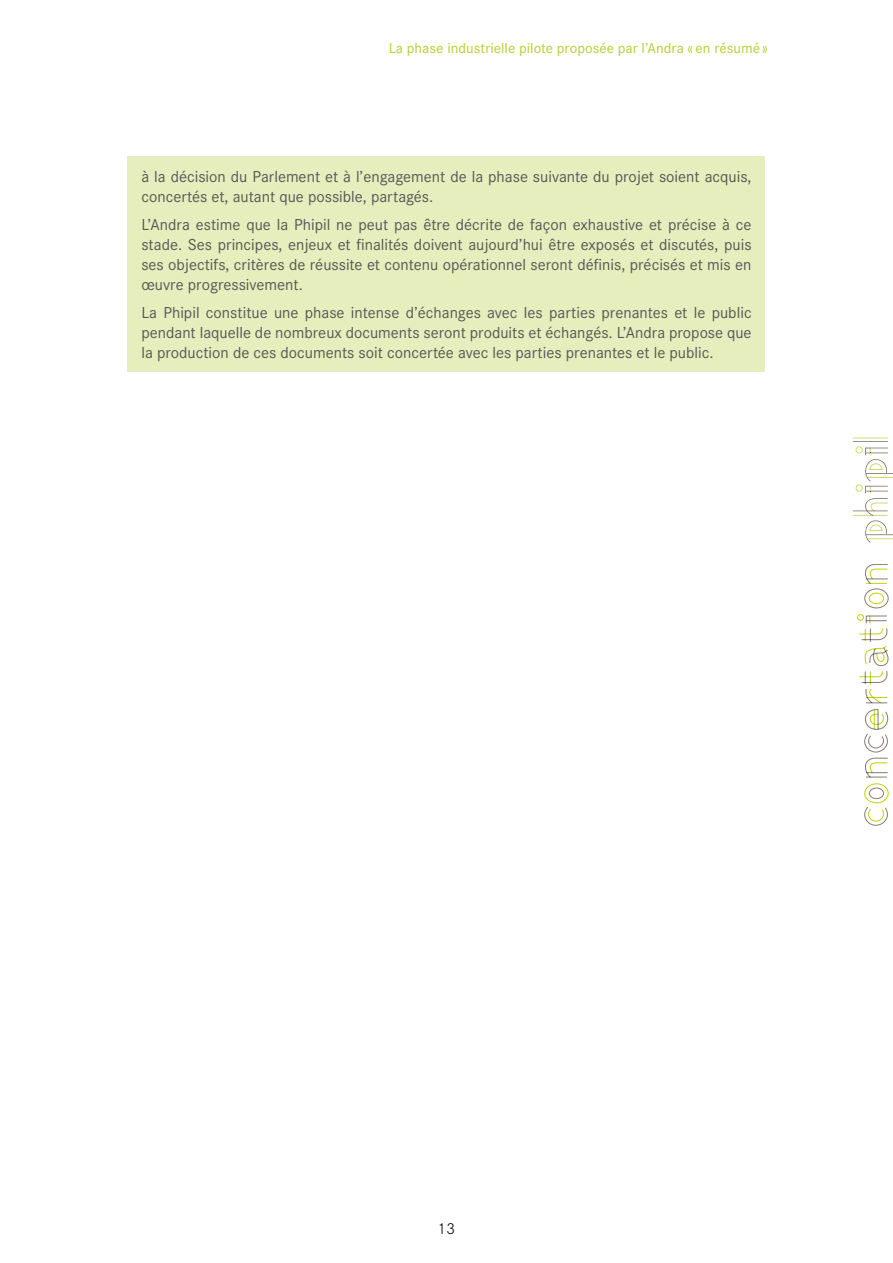
<style>
.page{position:relative;width:893px;height:1263px;background:#fff}
.page>*{position:absolute;margin:0;border:0;box-sizing:border-box;transform-origin:0 0}
.t1{font:16.5px/19.8px "Corporate S";color:#575756;text-align:justify}
.t2{font:300 16.5px "Corporate S";color:#000}
.t3{font:500 15px "Corporate S";color:#bdd143}
</style>
<div class="page">
<svg style="left:864px;top:807px;width:24px;height:19px"></svg>
<div style="left:864px;top:783px;width:24px;height:20px;border:1px solid #c0d400;border-radius:50%"></div>
<div style="left:869px;top:788px;width:15px;height:11px;border:1px solid #897c72;border-radius:50%"></div>
<div style="left:864px;top:588px;width:24px;height:20px;border:1px solid #897c72;border-radius:50%"></div>
<div style="left:869px;top:593px;width:15px;height:11px;border:1px solid #c0d400;border-radius:50%"></div>
<svg style="left:865px;top:758px;width:23px;height:20px"></svg>
<svg style="left:865px;top:564px;width:23px;height:20px"></svg>
<svg style="left:864px;top:709px;width:24px;height:43px"></svg>
<div style="left:857px;top:614px;width:7px;height:7px;border:1px solid #c0d400;border-radius:50%"></div>
<svg style="left:859px;top:616px;width:29px;height:87px"></svg>
<svg style="left:852px;top:438px;width:41px;height:105px"></svg>
<div style="left:128px;top:156px;width:637px;height:216px;background:#e7eebd"></div>
<p class="t3" style="left:389px;top:39px;width:381px">La phase industrielle pilote proposée par l’Andra « en résumé »</p>
<p class="t1" style="left:141px;top:167px;width:612px">à la décision du Parlement et à l’engagement de la phase suivante du projet soient acquis, concertés et, autant que possible, partagés.</p>
<p class="t1" style="left:141px;top:215px;width:612px">L’Andra estime que la Phipil ne peut pas être décrite de façon exhaustive et précise à ce stade. Ses principes, enjeux et finalités doivent aujourd’hui être exposés et discutés, puis ses objectifs, critères de réussite et contenu opérationnel seront définis, précisés et mis en œuvre progressivement.</p>
<p class="t1" style="left:141px;top:303px;width:612px">La Phipil constitue une phase intense d’échanges avec les parties prenantes et le public pendant laquelle de nombreux documents seront produits et échangés. L’Andra propose que la production de ces documents soit concertée avec les parties prenantes et le public.</p>
<p class="t2" style="left:438px;top:1219px;width:19px">13</p>
</div>
